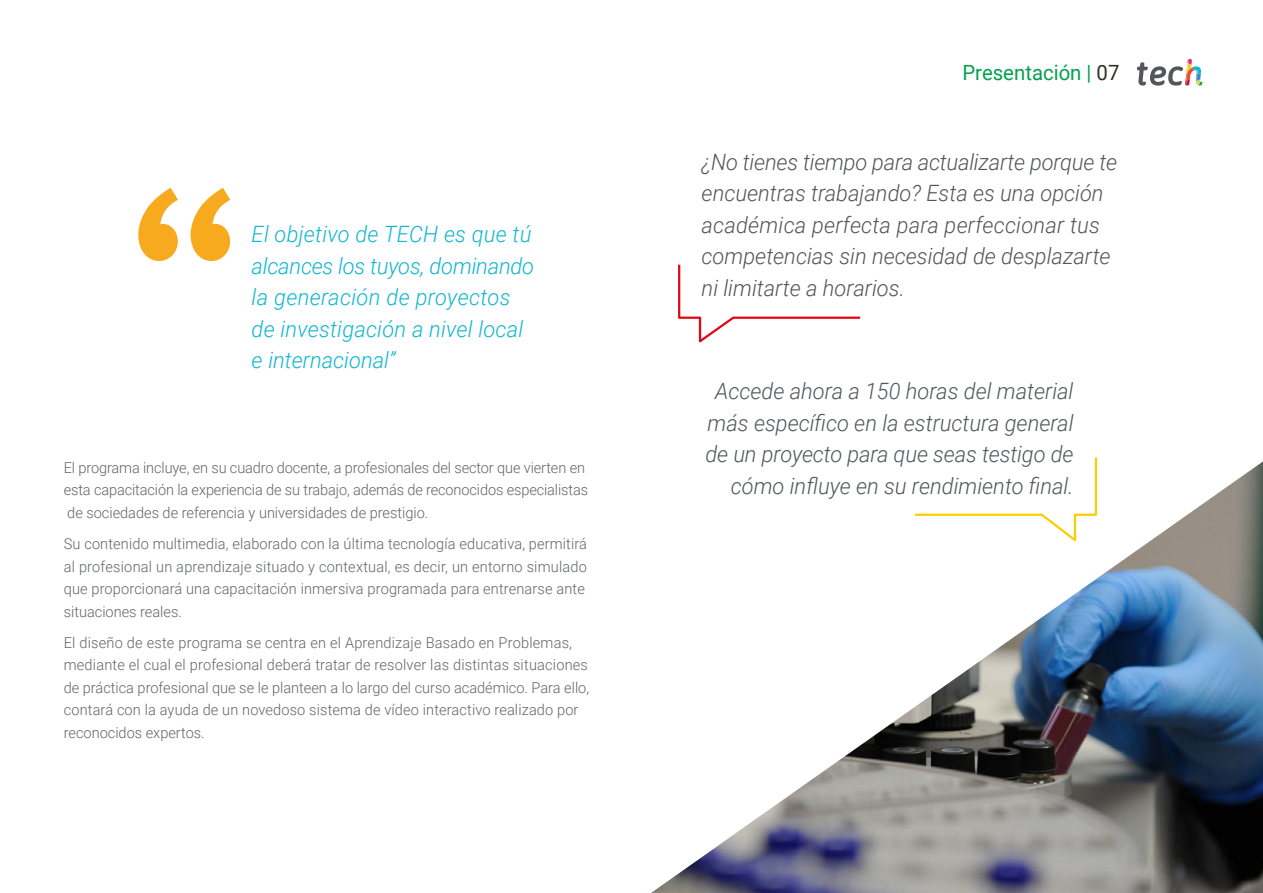
<style>
.page{position:relative;width:1263px;height:893px;background:#fff}
.page>*{position:absolute;margin:0;border:0;box-sizing:border-box;transform-origin:0 0}
.t1{font:italic 300 22.5px/31.5px "Roboto";color:#52555b;text-align:right}
.t2{font:italic 300 22.5px/31.5px "Roboto";letter-spacing:.01em;color:#0fb6cf}
.t3{font:21px "Roboto";color:#04a14d}
.t4{font:300 15px/22.5px "Roboto";letter-spacing:.01em;color:#61646a}
.t5{font:300 15px/22.5px "Roboto";letter-spacing:-.01em;color:#61646a}
.s1{color:#312e20}
</style>
<div class="page">
<img style="left:651px;top:461px;width:612px;height:432px">
<svg style="left:138px;top:188px;width:92px;height:73px"></svg>
<svg style="left:913px;top:457px;width:185px;height:88px"></svg>
<svg style="left:678px;top:264px;width:183px;height:79px"></svg>
<svg style="left:1137px;top:59px;width:65px;height:27px"></svg>
<h1 class="t2" style="left:252px;top:218px;width:284px">El objetivo de TECH es que tú alcances los tuyos, dominando la generación de proyectos de investigación a nivel local e internacional”</h1>
<p class="t5" style="left:64px;top:456px;width:526px">El programa incluye, en su cuadro docente, a profesionales del sector que vierten en esta capacitación la experiencia de su trabajo, además de reconocidos especialistas de sociedades de referencia y universidades de prestigio.</p>
<p class="t4" style="left:64px;top:532px;width:525px">Su contenido multimedia, elaborado con la última tecnología educativa, permitirá al profesional un aprendizaje situado y contextual, es decir, un entorno simulado que proporcionará una capacitación inmersiva programada para entrenarse ante situaciones reales.</p>
<p class="t4" style="left:64px;top:630px;width:527px">El diseño de este programa se centra en el Aprendizaje Basado en Problemas, mediante el cual el profesional deberá tratar de resolver las distintas situaciones de práctica profesional que se le planteen a lo largo del curso académico. Para ello, contará con la ayuda de un novedoso sistema de vídeo interactivo realizado por reconocidos expertos.</p>
<h2 class="t3" style="left:962px;top:57px;width:159px">Presentación | <span class="s1">07</span></h2>
<h1 class="t1" style="left:702px;top:145px;width:417px;text-align:left">¿No tienes tiempo para actualizarte porque te encuentras trabajando? Esta es una opción académica perfecta para perfeccionar tus competencias sin necesidad de desplazarte ni limitarte a horarios.</h1>
<h1 class="t1" style="left:705px;top:374px;width:370px">Accede ahora a 150 horas del material más específico en la estructura general de un proyecto para que seas testigo de cómo influye en su rendimiento final.</h1>
</div>
